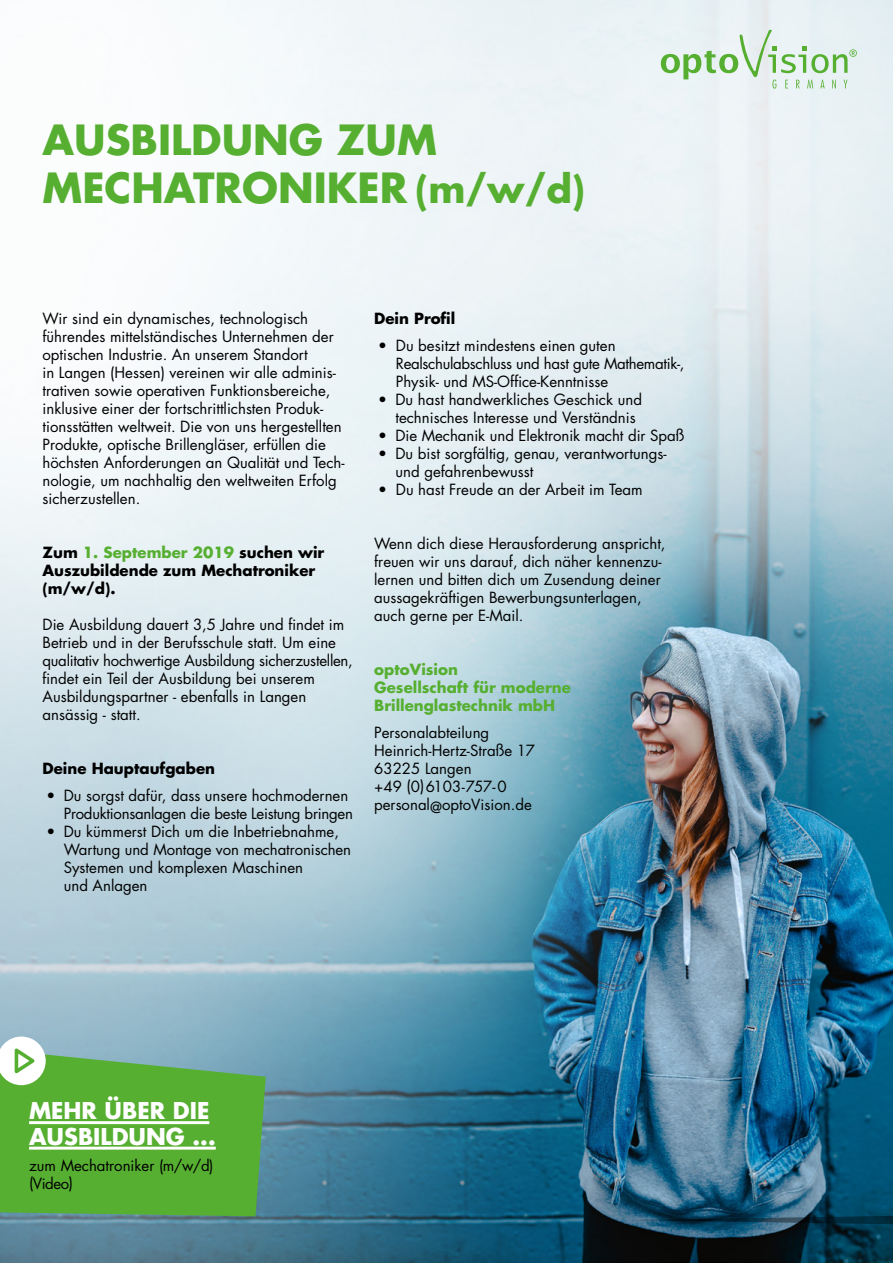
<style>
.page{position:relative;width:893px;height:1263px;background:#fff}
.page>*{position:absolute;margin:0;border:0;box-sizing:border-box;transform-origin:0 0}
.t1{font:700 40.5px/48px "Futura Std";color:#56af31}
.t2{font:700 22.5px/25.5px "Futura Std";color:#fff}
.t3{font:15px/18px "Futura Std";color:#000}
.t4{font:700 15px/18px "Futura Std";color:#000}
.t5{font:15px/18px "Futura Std";letter-spacing:-.02em;color:#000}
.t6{font:700 15px/18px "Futura Std";color:#56af31}
.s1{font-size:37.5px}
.s2{color:#56af31}
</style>
<div class="page">
<img style="left:0;top:0;width:892px;height:1262px">
<svg style="left:661px;top:30px;width:196px;height:59px;background:#d2e6d5"></svg>
<svg style="left:629px;top:1216px;width:264px;height:8px;background:#11394f"></svg>
<svg style="left:0;top:1036px;width:266px;height:180px;background:#66b254"></svg>
<h1 class="t1" style="left:43px;top:115px;width:544px">AUSBILDUNG ZUM<br>MECHATRONIKER <span class="s1">(m/w/d)</span></h1>
<p class="t3" style="left:43px;top:310px;width:304px">Wir sind ein dynamisches, technologisch führendes mittelständisches Unternehmen der optischen Industrie. An unserem Standort<br>in Langen (Hessen) vereinen wir alle adminis&shy;trativen sowie operativen Funktionsbereiche, inklusive einer der fortschrittlichsten Produk&shy;tionsstätten weltweit. Die von uns hergestellten Produkte, optische Brillengläser, erfüllen die höchsten Anforderungen an Qualität und Tech&shy;nologie, um nachhaltig den weltweiten Erfolg sicherzustellen.</p>
<p class="t4" style="left:43px;top:543px;width:283px">Zum <span class="s2">1. September 2019</span> suchen wir<br>Auszubildende zum Mechatroniker (m/w/d).</p>
<p class="t3" style="left:43px;top:616px;width:312px">Die Ausbildung dauert 3,5 Jahre und findet im Betrieb und in der Berufsschule statt. Um eine qualitativ hochwertige Ausbildung sicherzustellen, findet ein Teil der Ausbildung bei unserem Ausbildungspartner - ebenfalls in Langen ansässig - statt.</p>
<p class="t4" style="left:43px;top:759px;width:174px">Deine Hauptaufgaben</p>
<p class="t5" style="left:64px;top:787px;width:291px;text-indent:-17px">• Du sorgst dafür, dass unsere hochmodernen<br>Produktionsanlagen die beste Leistung bringen</p>
<p class="t3" style="left:64px;top:823px;width:289px;text-indent:-17px">• Du kümmerst Dich um die Inbetriebnahme,<br>Wartung und Montage von mechatronischen<br>Systemen und komplexen Maschinen<br>und Anlagen</p>
<p class="t4" style="left:374px;top:309px;width:83px">Dein Profil</p>
<p class="t3" style="left:396px;top:337px;width:290px;text-indent:-18px">• Du besitzt mindestens einen guten<br>Realschulabschluss und hast gute Mathematik-,<br>Physik- und MS-Office-Kenntnisse</p>
<p class="t3" style="left:395px;top:391px;width:248px;text-indent:-17px">• Du hast handwerkliches Geschick und technisches Interesse und Verständnis</p>
<p class="t3" style="left:378px;top:427px;width:308px">• Die Mechanik und Elektronik macht dir Spaß</p>
<p class="t3" style="left:395px;top:445px;width:273px;text-indent:-17px">• Du bist sorgfältig, genau, verantwortungs&shy;und gefahrenbewusst</p>
<p class="t3" style="left:378px;top:481px;width:266px">• Du hast Freude an der Arbeit im Team</p>
<p class="t3" style="left:374px;top:535px;width:293px">Wenn dich diese Herausforderung anspricht, freuen wir uns darauf, dich näher kennenzu&shy;lernen und bitten dich um Zusendung deiner aussagekräftigen Bewerbungsunterlagen, auch gerne per E-Mail.</p>
<p class="t6" style="left:374px;top:660px;width:198px">optoVision<br>Gesellschaft für moderne<br>Brillenglastechnik mbH</p>
<p class="t3" style="left:374px;top:724px;width:163px">Personalabteilung<br>Heinrich-Hertz-Straße 17<br>63225 Langen<br>+49 (0)6103-757-0 personal@optoVision.de</p>
<h2 class="t2" style="left:29px;top:1098px;width:188px">MEHR ÜBER DIE<br>AUSBILDUNG ...</h2>
<p class="t3" style="left:29px;top:1157px;width:186px">zum Mechatroniker (m/w/d) (Video)</p>
</div>
